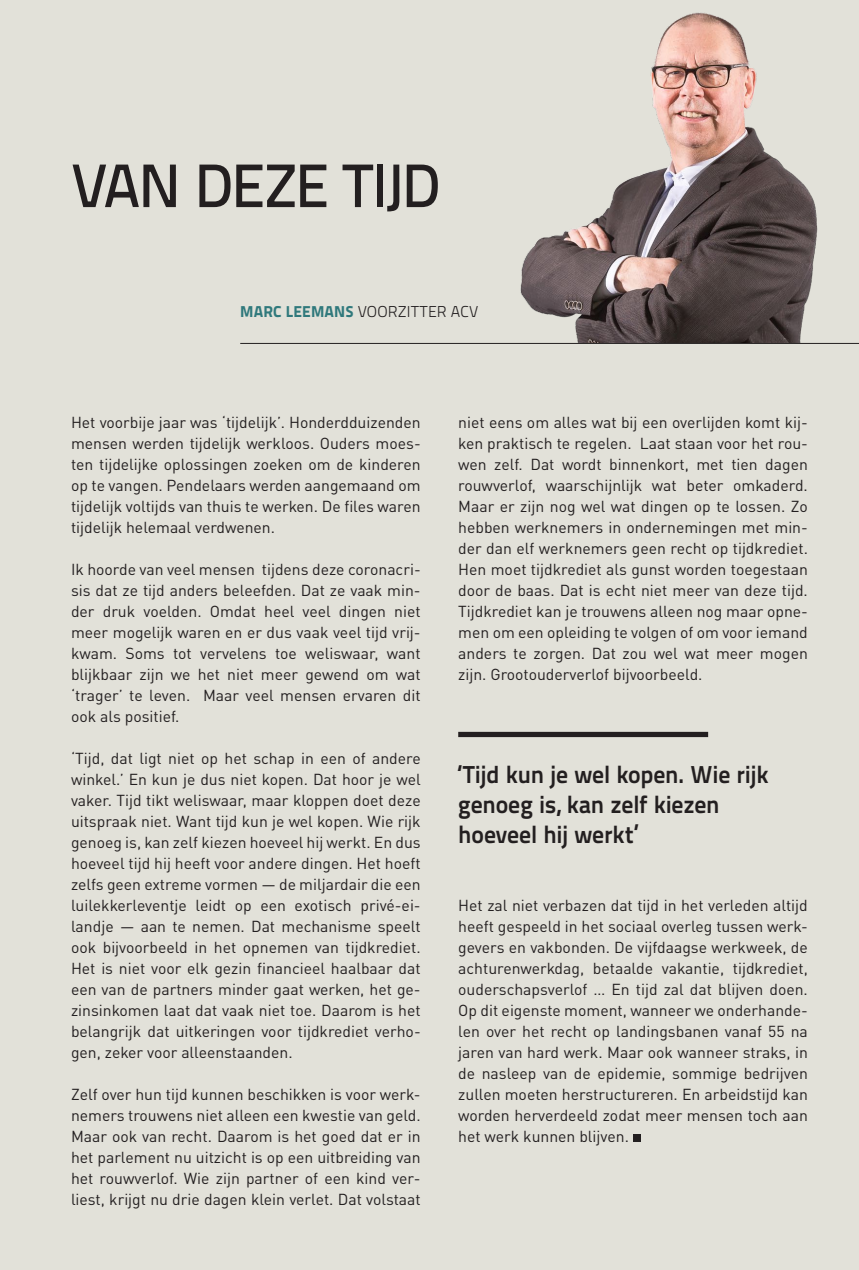
<style>
.page{position:relative;width:859px;height:1270px;background:#fff}
.page>*{position:absolute;margin:0;border:0;box-sizing:border-box;transform-origin:0 0}
.t1{font:61.25px "Titillium Text 14 L 600 wt";letter-spacing:-.035em;color:#231f20}
.t2{font:24.5px/29.8px "Titillium Text 14 L 800 wt";letter-spacing:-.01em;color:#231f20}
.t3{font:15.75px/21px "DINOT";color:#231f20;text-align:justify}
.t4{font:15.75px "Titillium Text 14 L 250 wt";letter-spacing:.015em;color:#231f20}
.s1{font-family:"Titillium Text 14 L 999 wt";color:#30797c}
</style>
<div class="page">
<div style="left:0;top:0;width:857px;height:1270px;background:#e2e1d9"></div>
<div style="left:632px;top:1134px;width:8px;height:8px;background:#231f20"></div>
<div style="left:458px;top:732px;width:249px;height:5px;background:#231f20"></div>
<hr style="left:240px;top:343px;width:618px;height:1px;background:#231f20">
<img style="left:520px;top:12px;width:298px;height:330px">
<p class="t1" style="left:71px;top:148px;width:371px">VAN DEZE TIJD</p>
<p class="t4" style="left:240px;top:302px;width:240px"><span class="s1">MARC LEEMANS</span> VOORZITTER ACV</p>
<p class="t3" style="left:71px;top:411px;width:351px">Het voorbije jaar was ‘tijdelijk’. Honderdduizenden mensen werden tijdelijk werkloos. Ouders moes&shy;ten tijdelijke oplossingen zoeken om de kinderen op te vangen. Pendelaars werden aangemaand om tijdelijk voltijds van thuis te werken. De files waren tijdelijk helemaal verdwenen.</p>
<p class="t3" style="left:71px;top:558px;width:351px">Ik hoorde van veel mensen tijdens deze coronacri&shy;sis dat ze tijd anders beleefden. Dat ze vaak min&shy;der druk voelden. Omdat heel veel dingen niet meer mogelijk waren en er dus vaak veel tijd vrij&shy;kwam. Soms tot vervelens toe weliswaar, want blijkbaar zijn we het niet meer gewend om wat ‘trager’ te leven. Maar veel mensen ervaren dit ook als positief.</p>
<p class="t3" style="left:71px;top:747px;width:351px">‘Tijd, dat ligt niet op het schap in een of andere winkel.’ En kun je dus niet kopen. Dat hoor je wel vaker. Tijd tikt weliswaar, maar kloppen doet deze uitspraak niet. Want tijd kun je wel kopen. Wie rijk genoeg is, kan zelf kiezen hoeveel hij werkt. En dus hoeveel tijd hij heeft voor andere dingen. Het hoeft zelfs geen extreme vormen — de miljardair die een luilekkerleventje leidt op een exotisch privé-ei&shy;landje — aan te nemen. Dat mechanisme speelt ook bijvoorbeeld in het opnemen van tijdkrediet.<br>Het is niet voor elk gezin financieel haalbaar dat een van de partners minder gaat werken, het ge&shy;zinsinkomen laat dat vaak niet toe. Daarom is het belangrijk dat uitkeringen voor tijdkrediet verho&shy;gen, zeker voor alleenstaanden.</p>
<p class="t3" style="left:71px;top:1083px;width:351px">Zelf over hun tijd kunnen beschikken is voor werk&shy;nemers trouwens niet alleen een kwestie van geld.<br>Maar ook van recht. Daarom is het goed dat er in het parlement nu uitzicht is op een uitbreiding van het rouwverlof. Wie zijn partner of een kind ver&shy;liest, krijgt nu drie dagen klein verlet. Dat volstaat</p>
<p class="t3" style="left:458px;top:411px;width:351px">niet eens om alles wat bij een overlijden komt kij&shy;ken praktisch te regelen. Laat staan voor het rou&shy;wen zelf. Dat wordt binnenkort, met tien dagen rouwverlof, waarschijnlijk wat beter omkaderd.<br>Maar er zijn nog wel wat dingen op te lossen. Zo hebben werknemers in ondernemingen met min&shy;der dan elf werknemers geen recht op tijdkrediet.<br>Hen moet tijdkrediet als gunst worden toegestaan door de baas. Dat is echt niet meer van deze tijd.<br>Tijdkrediet kan je trouwens alleen nog maar opne&shy;men om een opleiding te volgen of om voor iemand anders te zorgen. Dat zou wel wat meer mogen zijn. Grootouderverlof bijvoorbeeld.</p>
<p class="t2" style="left:458px;top:760px;width:312px">‘Tijd kun je wel kopen. Wie rijk genoeg is, kan zelf kiezen hoeveel hij werkt’</p>
<p class="t3" style="left:458px;top:894px;width:351px">Het zal niet verbazen dat tijd in het verleden altijd heeft gespeeld in het sociaal overleg tussen werk&shy;gevers en vakbonden. De vijfdaagse werkweek, de achturenwerkdag, betaalde vakantie, tijdkrediet, ouderschapsverlof … En tijd zal dat blijven doen.<br>Op dit eigenste moment, wanneer we onderhande&shy;len over het recht op landingsbanen vanaf 55 na jaren van hard werk. Maar ook wanneer straks, in de nasleep van de epidemie, sommige bedrijven zullen moeten herstructureren. En arbeidstijd kan worden herverdeeld zodat meer mensen toch aan het werk kunnen blijven.</p>
</div>
